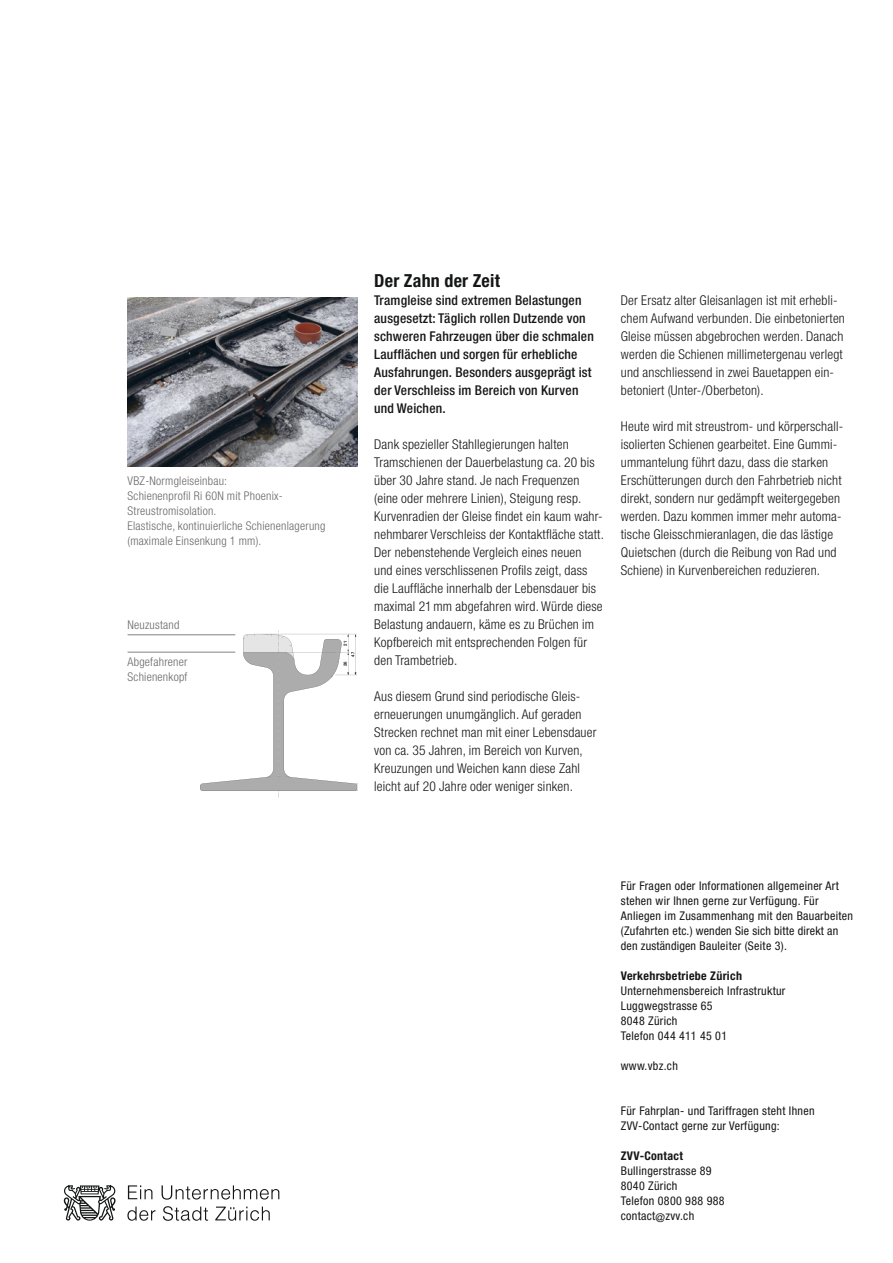
<style>
.page{position:relative;width:893px;height:1263px;background:#fff}
.page>*{position:absolute;margin:0;border:0;box-sizing:border-box;transform-origin:0 0}
.t1{font:700 condensed 18px "Helvetica Neue LT Std";letter-spacing:.015em;color:#151616}
.t2{font:300 condensed 13.5px/18px "Helvetica Neue LT Std";letter-spacing:.015em;color:#151616}
.t3{font:500 condensed 13.5px/18px "Helvetica Neue LT Std";letter-spacing:.015em;color:#151616}
.t4{font:condensed 12px/15px "Helvetica Neue LT Std";letter-spacing:.025em;color:#151616}
.t5{font:300 condensed 12px/15px "Helvetica Neue LT Std";letter-spacing:.02em;color:#686868}
.t6{font:700 condensed 12px "Helvetica Neue LT Std";letter-spacing:.025em;color:#151616}
.t7{font:500 4.35px "Helvetica Neue LT Std";color:#000102}
</style>
<div class="page">
<svg style="left:128px;top:1185px;width:24px;height:14px"></svg>
<svg style="left:162px;top:1185px;width:117px;height:14px"></svg>
<svg style="left:127px;top:1206px;width:28px;height:15px"></svg>
<svg style="left:163px;top:1206px;width:45px;height:15px"></svg>
<svg style="left:215px;top:1206px;width:55px;height:15px"></svg>
<svg style="left:64px;top:1185px;width:52px;height:35px"></svg>
<img style="left:128px;top:298px;width:229px;height:169px">
<svg style="left:200px;top:630px;width:158px;height:168px"></svg>
<hr style="left:128px;top:634px;width:107px;height:1px;background:#818281">
<hr style="left:128px;top:652px;width:107px;height:1px;background:#818281">
<p class="t5" style="left:128px;top:473px;width:199px">VBZ-Normgleiseinbau:<br>Schienenprofil Ri 60N mit Phoenix-<br>Streustromisolation.<br>Elastische, kontinuierliche Schienenlagerung (maximale Einsenkung 1 mm).</p>
<p class="t5" style="left:128px;top:617px;width:53px">Neuzustand</p>
<p class="t5" style="left:128px;top:655px;width:61px">Abgefahrener<br>Schienenkopf</p>
<p class="t7" style="left:343px;top:646px;width:7px;rotate:-90deg">21</p>
<p class="t7" style="left:343px;top:666px;width:7px;rotate:-90deg">26</p>
<p class="t7" style="left:350px;top:657px;width:7px;rotate:-90deg">47</p>
<h1 class="t1" style="left:374px;top:270px;width:127px">Der Zahn der Zeit</h1>
<p class="t3" style="left:374px;top:291px;width:221px">Tramgleise sind extremen Belastungen aus gesetzt: Täglich rollen Dutzende von schweren Fahrzeugen über die schmalen Laufflächen und sorgen für erheb liche Ausfahrungen. Besonders ausgeprägt ist der Verschleiss im Bereich von Kurven und Weichen.</p>
<p class="t2" style="left:374px;top:435px;width:231px">Dank spezieller Stahllegierungen halten Tramschienen der Dauerbelastung ca. 20 bis über 30 Jahre stand. Je nach Frequenzen (eine oder mehrere Linien), Steigung resp.<br>Kurven radien der Gleise findet ein kaum wahr&shy;nehm barer Verschleiss der Kontaktfläche statt.<br>Der nebenstehende Vergleich eines neuen<br>und eines verschlissenen Profils zeigt, dass die Lauffläche innerhalb der Lebens dauer bis maximal 21 mm abgefahren wird. Würde diese Belastung andauern, käme es zu Brüchen im Kopfbereich mit entsprechenden Folgen für den Trambetrieb.</p>
<p class="t2" style="left:374px;top:687px;width:224px">Aus diesem Grund sind periodische Gleis&shy;erneuerungen unumgänglich. Auf geraden Strecken rechnet man mit einer Lebensdauer von ca. 35 Jahren, im Bereich von Kurven, Kreuzungen und Weichen kann diese Zahl leicht auf 20 Jahre oder weniger sinken.</p>
<p class="t2" style="left:621px;top:291px;width:226px">Der Ersatz alter Gleisanlagen ist mit erhebli&shy;chem Aufwand verbunden. Die einbetonierten Gleise müssen abgebrochen werden. Danach werden die Schienen millimetergenau verlegt und anschliessend in zwei Bauetappen ein&shy;betoniert (Unter-/Oberbeton).</p>
<p class="t2" style="left:621px;top:417px;width:224px">Heute wird mit streustrom- und körperschall&shy;isolierten Schienen gearbeitet. Eine Gummi&shy;ummantelung führt dazu, dass die starken Erschütterungen durch den Fahrbetrieb nicht direkt, sondern nur gedämpft weitergegeben werden. Dazu kommen immer mehr automa&shy;tische Gleisschmieranlagen, die das lästige Quietschen (durch die Reibung von Rad und Schiene) in Kurvenbereichen reduzieren.</p>
<p class="t4" style="left:621px;top:878px;width:234px">Für Fragen oder Informationen allgemeiner Art stehen wir Ihnen gerne zur Verfügung. Für<br>An liegen im Zusammenhang mit den Bauarbeiten (Zufahrten etc.) wenden Sie sich bitte direkt an den zuständigen Bauleiter (Seite 3).</p>
<p class="t6" style="left:621px;top:969px;width:123px">Verkehrsbetriebe Zürich</p>
<p class="t4" style="left:621px;top:983px;width:166px">Unternehmensbereich Infrastruktur<br>Luggwegstrasse 65<br>8048 Zürich<br>Telefon 044 411 45 01</p>
<p class="t4" style="left:621px;top:1058px;width:59px">www.vbz.ch</p>
<p class="t4" style="left:621px;top:1103px;width:195px">Für Fahrplan- und Tariffragen steht Ihnen<br>ZVV-Contact gerne zur Verfügung:</p>
<p class="t6" style="left:621px;top:1149px;width:64px">ZVV-Contact</p>
<p class="t4" style="left:621px;top:1163px;width:105px">Bullingerstrasse 89<br>8040 Zürich<br>Telefon 0800 988 988 contact@zvv.ch</p>
</div>
